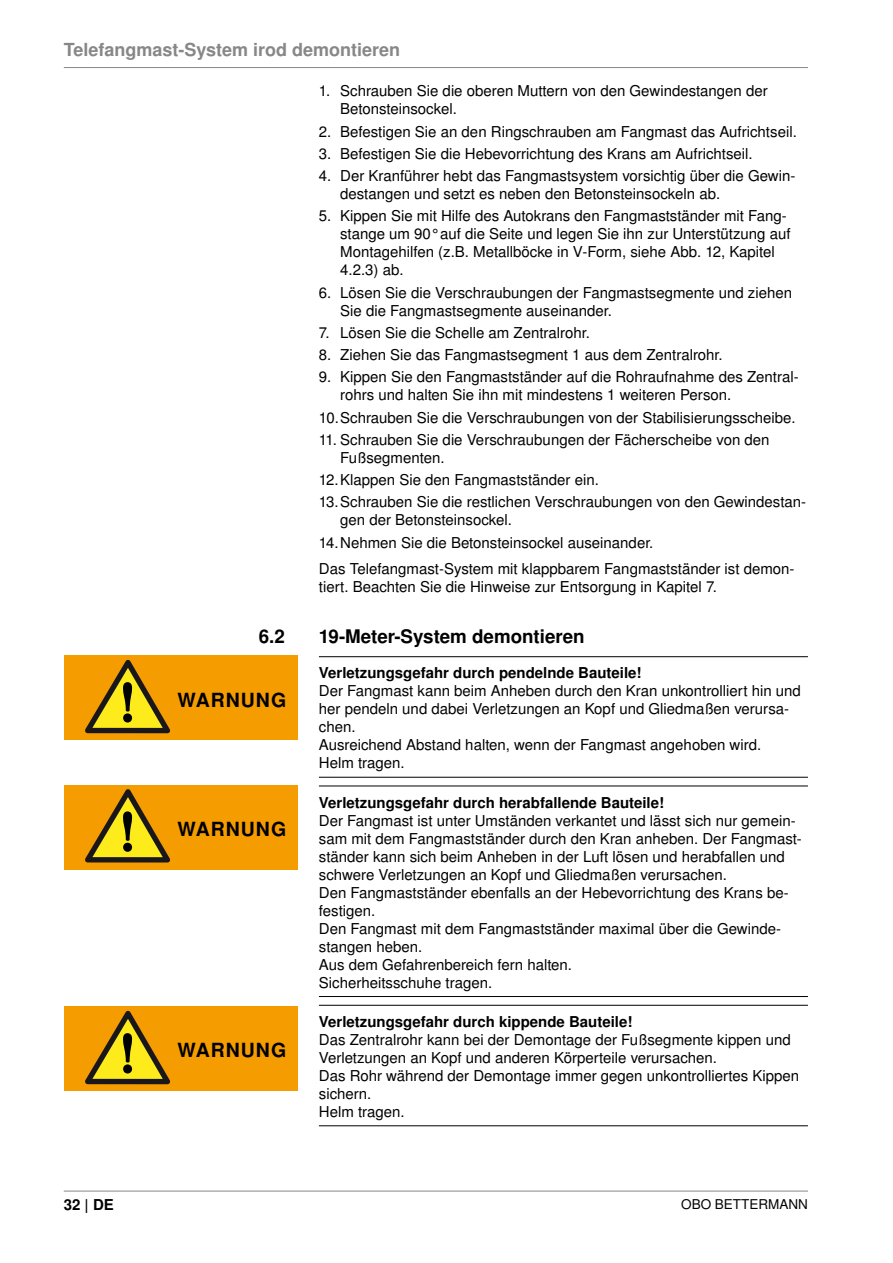
<style>
.page{position:relative;width:893px;height:1263px;background:#fff}
.page>*{position:absolute;margin:0;border:0;box-sizing:border-box;transform-origin:0 0}
.t1{font:700 19.5px "Nimbus San LOT";letter-spacing:.05em;color:#000}
.t2{font:700 18.75px "Nimbus San LOT";color:#000}
.t3{font:700 18px "Nimbus San LOT";color:#878787}
.t4{font:15px/18px "Nimbus San LOT";color:#000}
.t5{font:700 15px "Nimbus San LOT";color:#000}
.t6{font:13.5px "Nimbus San LOT";color:#000}
</style>
<div class="page">
<hr style="left:64px;top:67px;width:744px;height:1px;background:#878787">
<hr style="left:64px;top:1191px;width:744px;height:1px;background:#878787">
<hr style="left:319px;top:656px;width:489px;height:1px;background:#000">
<hr style="left:319px;top:777px;width:489px;height:1px;background:#000">
<hr style="left:319px;top:786px;width:489px;height:1px;background:#000">
<hr style="left:319px;top:996px;width:489px;height:1px;background:#000">
<hr style="left:319px;top:1005px;width:489px;height:1px;background:#000">
<hr style="left:319px;top:1125px;width:489px;height:1px;background:#000">
<div style="left:64px;top:656px;width:234px;height:84px;background:#f59c00"></div>
<svg style="left:85px;top:660px;width:85px;height:73px"></svg>
<div style="left:64px;top:785px;width:234px;height:84px;background:#f59c00"></div>
<svg style="left:85px;top:789px;width:85px;height:73px"></svg>
<div style="left:64px;top:1007px;width:234px;height:84px;background:#f59c00"></div>
<svg style="left:85px;top:1011px;width:85px;height:73px"></svg>
<p class="t3" style="left:64px;top:39px;width:338px">Telefangmast-System irod demontieren</p>
<p class="t4" style="left:340px;top:83px;width:429px;text-indent:-21px">1. Schrauben Sie die oberen Muttern von den Gewindestangen der<br>Betonsteinsockel.</p>
<p class="t4" style="left:319px;top:123px;width:479px">2. Befestigen Sie an den Ringschrauben am Fangmast das Aufrichtseil.</p>
<p class="t4" style="left:319px;top:145px;width:435px">3. Befestigen Sie die Hebevorrichtung des Krans am Aufrichtseil.</p>
<p class="t4" style="left:340px;top:167px;width:457px;text-indent:-21px">4. Der Kranführer hebt das Fangmastsystem vorsichtig über die Gewin&shy;destangen und setzt es neben den Betonsteinsockeln ab.</p>
<p class="t4" style="left:340px;top:208px;width:452px;text-indent:-21px">5. Kippen Sie mit Hilfe des Autokrans den Fangmastständer mit Fang&shy;stange um 90°auf die Seite und legen Sie ihn zur Unterstützung auf Montagehilfen (z.B. Metallböcke in V-Form, siehe Abb. 12, Kapitel 4.2.3) ab.</p>
<p class="t4" style="left:340px;top:284px;width:453px;text-indent:-21px">6. Lösen Sie die Verschraubungen der Fangmastsegmente und ziehen<br>Sie die Fangmastsegmente auseinander.</p>
<p class="t4" style="left:319px;top:324px;width:272px">7. Lösen Sie die Schelle am Zentralrohr.</p>
<p class="t4" style="left:319px;top:346px;width:405px">8. Ziehen Sie das Fangmastsegment 1 aus dem Zentralrohr.</p>
<p class="t4" style="left:340px;top:369px;width:460px;text-indent:-21px">9. Kippen Sie den Fangmastständer auf die Rohraufnahme des Zentral&shy;rohrs und halten Sie ihn mit mindestens 1 weiteren Person.</p>
<p class="t4" style="left:319px;top:409px;width:478px">10.Schrauben Sie die Verschraubungen von der Stabilisierungsscheibe.</p>
<p class="t4" style="left:340px;top:431px;width:431px;text-indent:-21px">11. Schrauben Sie die Verschraubungen der Fächerscheibe von den<br>Fußsegmenten.</p>
<p class="t4" style="left:319px;top:469px;width:489px;line-height:22.2px">12.Klappen Sie den Fangmastständer ein.<br>13.Schrauben Sie die restlichen Verschraubungen von den Gewindestan-</p>
<p class="t4" style="left:319px;top:509px;width:336px;line-height:22.2px;text-indent:21px">gen der Betonsteinsockel.<br>14.Nehmen Sie die Betonsteinsockel auseinander.</p>
<p class="t4" style="left:319px;top:560px;width:477px">Das Telefangmast-System mit klappbarem Fangmastständer ist demon&shy;tiert. Beachten Sie die Hinweise zur Entsorgung in Kapitel 7.</p>
<p class="t2" style="left:259px;top:625px;width:28px">6.2</p>
<p class="t2" style="left:319px;top:625px;width:267px">19-Meter-System demontieren</p>
<p class="t5" style="left:319px;top:664px;width:324px">Verletzungsgefahr durch pendelnde Bauteile!</p>
<p class="t4" style="left:319px;top:682px;width:483px">Der Fangmast kann beim Anheben durch den Kran unkontrolliert hin und her pendeln und dabei Verletzungen an Kopf und Gliedmaßen verursa&shy;chen.<br>Ausreichend Abstand halten, wenn der Fangmast angehoben wird.<br>Helm tragen.</p>
<p class="t5" style="left:319px;top:793px;width:347px">Verletzungsgefahr durch herabfallende Bauteile!</p>
<p class="t4" style="left:319px;top:812px;width:484px">Der Fangmast ist unter Umständen verkantet und lässt sich nur gemein&shy;sam mit dem Fangmastständer durch den Kran anheben. Der Fangmast&shy;ständer kann sich beim Anheben in der Luft lösen und herabfallen und schwere Verletzungen an Kopf und Gliedmaßen verursachen.<br>Den Fangmastständer ebenfalls an der Hebevorrichtung des Krans be&shy;festigen.<br>Den Fangmast mit dem Fangmastständer maximal über die Gewinde&shy;stangen heben.<br>Aus dem Gefahrenbereich fern halten.<br>Sicherheitsschuhe tragen.</p>
<p class="t5" style="left:319px;top:1013px;width:315px">Verletzungsgefahr durch kippende Bauteile!</p>
<p class="t4" style="left:319px;top:1031px;width:482px">Das Zentralrohr kann bei der Demontage der Fußsegmente kippen und Verletzungen an Kopf und anderen Körperteile verursachen.<br>Das Rohr während der Demontage immer gegen unkontrolliertes Kippen sichern.<br>Helm tragen.</p>
<h1 class="t1" style="left:177px;top:688px;width:110px">WARNUNG</h1>
<h1 class="t1" style="left:177px;top:817px;width:110px">WARNUNG</h1>
<h1 class="t1" style="left:177px;top:1039px;width:110px">WARNUNG</h1>
<p class="t5" style="left:64px;top:1196px;width:52px">32 | DE</p>
<p class="t6" style="left:681px;top:1196px;width:128px">OBO BETTERMANN</p>
</div>
